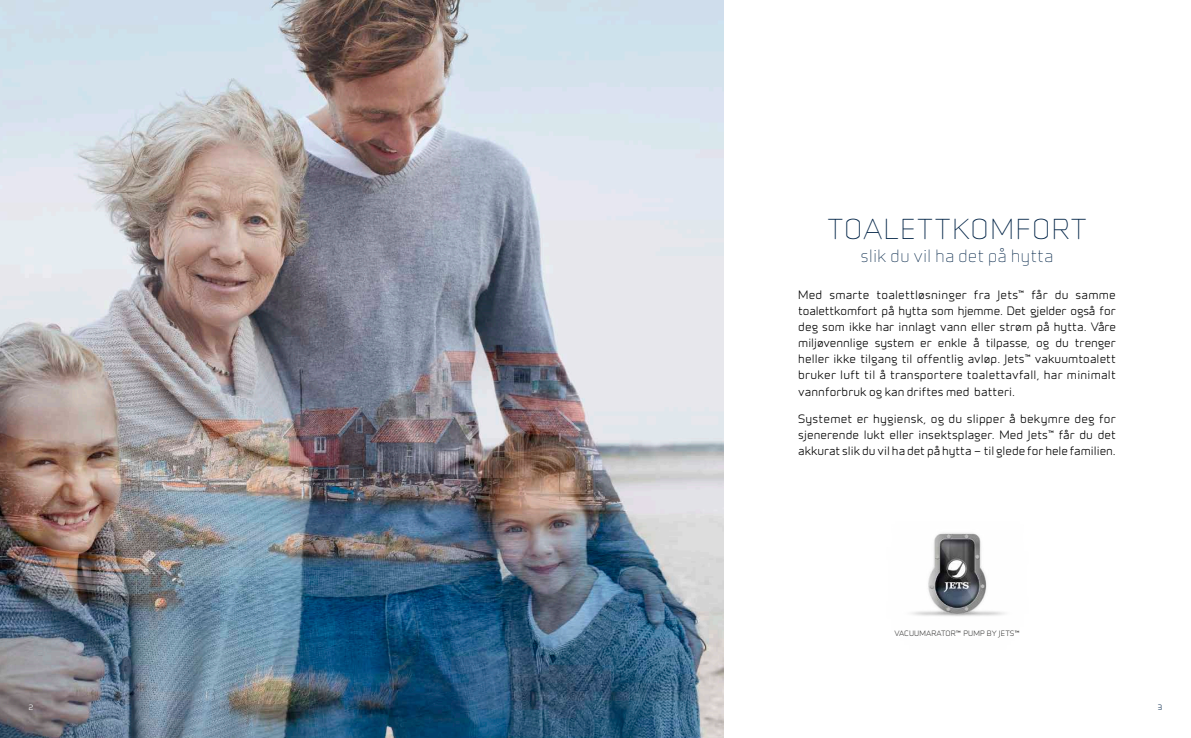
<style>
.page{position:relative;width:1191px;height:738px;background:#fff}
.page>*{position:absolute;margin:0;border:0;box-sizing:border-box;transform-origin:0 0}
.t1{font:300 26px "Infinity";letter-spacing:.04em;color:#002346}
.t2{font:300 16px "Infinity";color:#002346}
.t3{font:500 11px/16px "Infinity";color:#000;text-align:justify}
.t4{font:500 7px "Infinity";letter-spacing:.02em;color:#393938}
.t5{font:500 7px "Infinity";color:#002346}
.t6{font:500 7px "Infinity";color:#fff}
.s1{font-size:9.5px}
</style>
<div class="page">
<img style="left:911px;top:533px;width:94px;height:83px">
<img style="left:0;top:0;width:723px;height:737px">
<p class="t6" style="left:29px;top:701px;width:6px">2</p>
<h1 class="t1" style="left:827px;top:210px;width:261px">TOALETTKOMFORT</h1>
<h2 class="t2" style="left:860px;top:244px;width:194px">slik du vil ha det på hytta</h2>
<p class="t3" style="left:798px;top:286px;width:319px">Med smarte toalettløsninger fra Jets™ får du samme toalettkomfort på hytta som hjemme. Det gjelder også for deg som ikke har innlagt vann eller strøm på hytta. Våre miljøvennlige system er enkle å tilpasse, og du trenger heller ikke tilgang til offentlig avløp. Jets™ vakuumtoalett bruker luft til å transportere toalettavfall, har minimalt vannforbruk og kan driftes med batteri.</p>
<p class="t3" style="left:798px;top:410px;width:319px">Systemet er hygiensk, og du slipper å bekymre deg for sjenerende lukt eller insektsplager. Med Jets™ får du det akkurat slik du vil ha det på hytta – til glede for hele familien.</p>
<p class="t4" style="left:894px;top:627px;width:127px">VACUUMARATOR<span class="s1">™</span> PUMP BY JETS<span class="s1">™</span></p>
<p class="t5" style="left:1157px;top:701px;width:6px">3</p>
</div>
